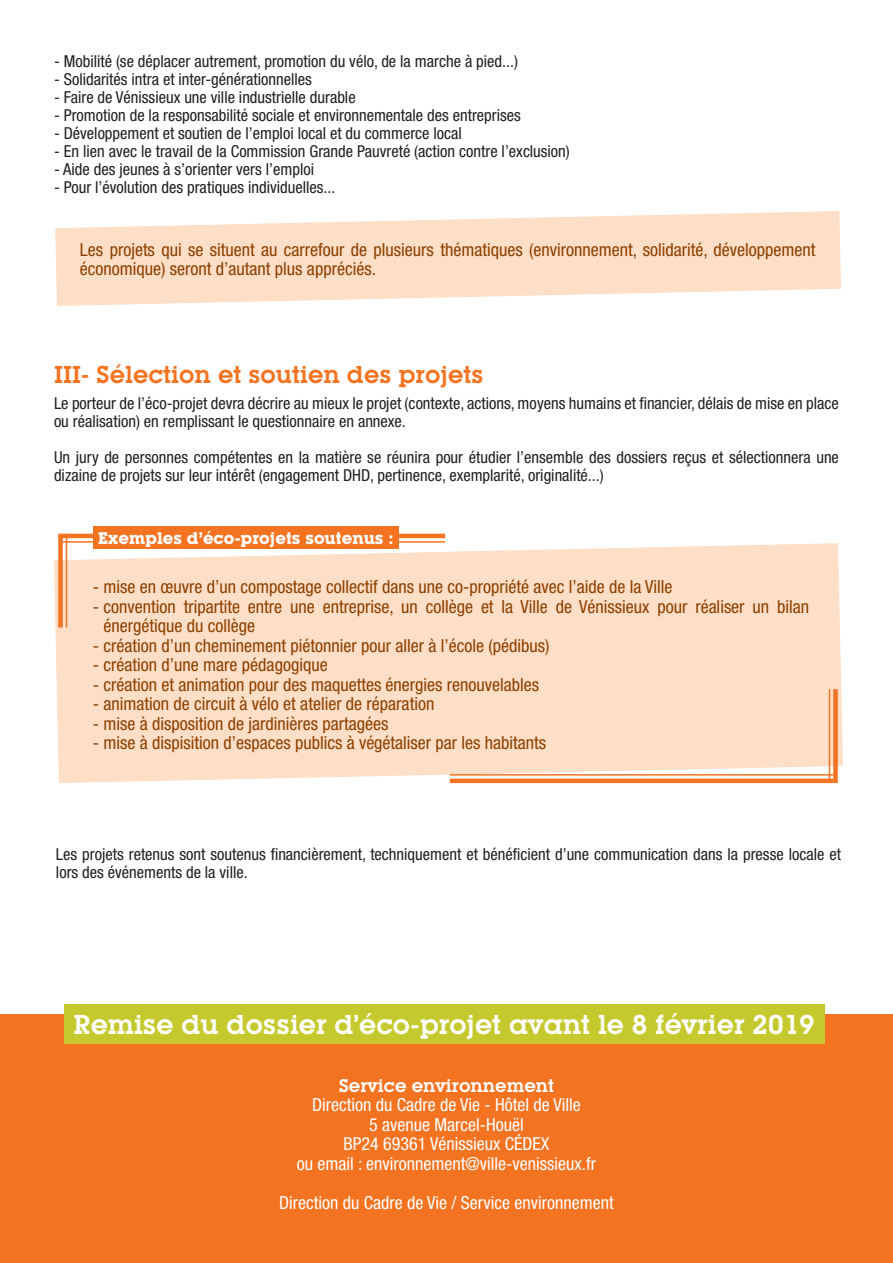
<style>
.page{position:relative;width:893px;height:1263px;background:#fff}
.page>*{position:absolute;margin:0;border:0;box-sizing:border-box;transform-origin:0 0}
.t1{font:600 26.85px "Lubalin Graph IT Cby BT";color:#fff}
.t2{font:600 24px "Lubalin Graph IT Cby BT";color:#f47321}
.t3{font:condensed 18px/19.5px "Helvetica Neue";color:#8d3f00}
.t4{font:condensed 18px "Helvetica Neue";color:#fff}
.t5{font:600 18px "Lubalin Graph IT Cby BT";color:#fff}
.t6{font:condensed 16.5px/18px "Helvetica Neue";color:#231f20}
.t7{font:700 16.5px "Lubalin Graph IT Cby BT";color:#fff}
</style>
<div class="page">
<div style="left:0;top:1015px;width:893px;height:248px;background:#f47321"></div>
<svg style="left:55px;top:211px;width:786px;height:95px;fill:#fddec6"></svg>
<div style="left:54px;top:543px;width:789px;height:240px;background:#fddec6"></div>
<hr style="left:66px;top:534px;width:1px;height:93px;background:#f47321">
<div style="left:58px;top:534px;width:5px;height:93px;background:#f47321"></div>
<hr style="left:62px;top:541px;width:383px;height:2px;background:#f47321">
<hr style="left:62px;top:534px;width:383px;height:4px;background:#f47321">
<div style="left:93px;top:526px;width:306px;height:22px;background:#f47321"></div>
<hr style="left:829px;top:689px;width:1px;height:94px;background:#f47321">
<div style="left:833px;top:689px;width:5px;height:94px;background:#f47321"></div>
<hr style="left:450px;top:774px;width:383px;height:1px;background:#f47321">
<div style="left:450px;top:778px;width:383px;height:5px;background:#f47321"></div>
<div style="left:64px;top:1004px;width:760px;height:39px;background:#c6c92e"></div>
<p class="t6" style="left:54px;top:52px;width:466px">- Mobilité (se déplacer autrement, promotion du vélo, de la marche à pied...)</p>
<p class="t6" style="left:54px;top:70px;width:259px">- Solidarités intra et inter-générationnelles</p>
<p class="t6" style="left:54px;top:88px;width:303px">- Faire de Vénissieux une ville industrielle durable</p>
<p class="t6" style="left:54px;top:106px;width:468px">- Promotion de la responsabilité sociale et environnementale des entreprises</p>
<p class="t6" style="left:54px;top:124px;width:409px">- Développement et soutien de l’emploi local et du commerce local</p>
<p class="t6" style="left:54px;top:142px;width:517px">- En lien avec le travail de la Commission Grande Pauvreté (action contre l’exclusion)</p>
<p class="t6" style="left:54px;top:160px;width:262px">- Aide des jeunes à s’orienter vers l’emploi</p>
<p class="t6" style="left:54px;top:178px;width:283px">- Pour l’évolution des pratiques individuelles...</p>
<p class="t3" style="left:80px;top:240px;width:737px">Les projets qui se situent au carrefour de plusieurs thématiques (environnement, solidarité, développement économique) seront d’autant plus appréciés.</p>
<p class="t2" style="left:54px;top:360px;width:431px">III- Sélection et soutien des projets</p>
<p class="t6" style="left:54px;top:394px;width:786px">Le porteur de l’éco-projet devra décrire au mieux le projet (contexte, actions, moyens humains et financier, délais de mise en place ou réalisation) en remplissant le questionnaire en annexe.</p>
<p class="t6" style="left:54px;top:448px;width:786px">Un jury de personnes compétentes en la matière se réunira pour étudier l’ensemble des dossiers reçus et sélectionnera une dizaine de projets sur leur intérêt (engagement DHD, pertinence, exemplarité, originalité...)</p>
<p class="t7" style="left:98px;top:528px;width:297px">Exemples d’éco-projets soutenus :</p>
<p class="t3" style="left:93px;top:577px;width:581px">- mise en œuvre d’un compostage collectif dans une co-propriété avec l’aide de la Ville</p>
<p class="t3" style="left:103px;top:597px;width:707px;text-indent:-11px">- convention tripartite entre une entreprise, un collège et la Ville de Vénissieux pour réaliser un bilan énergétique du collège</p>
<p class="t3" style="left:93px;top:636px;width:458px">- création d’un cheminement piétonnier pour aller à l’école (pédibus)</p>
<p class="t3" style="left:93px;top:655px;width:236px">- création d’une mare pédagogique</p>
<p class="t3" style="left:93px;top:675px;width:448px">- création et animation pour des maquettes énergies renouvelables</p>
<p class="t3" style="left:93px;top:694px;width:343px">- animation de circuit à vélo et atelier de réparation</p>
<p class="t3" style="left:93px;top:714px;width:297px">- mise à disposition de jardinières partagées</p>
<p class="t3" style="left:93px;top:733px;width:455px">- mise à dispisition d’espaces publics à végétaliser par les habitants</p>
<p class="t6" style="left:56px;top:845px;width:786px">Les projets retenus sont soutenus financièrement, techniquement et bénéficient d’une communication dans la presse locale et lors des événements de la ville.</p>
<p class="t1" style="left:73px;top:1008px;width:743px">Remise du dossier d’éco-projet avant le 8 février 2019</p>
<p class="t5" style="left:339px;top:1075px;width:217px">Service environnement</p>
<p class="t4" style="left:312px;top:1095px;width:270px">Direction du Cadre de Vie - Hôtel de Ville</p>
<p class="t4" style="left:369px;top:1114px;width:156px">5 avenue Marcel-Houël</p>
<p class="t4" style="left:344px;top:1134px;width:207px">BP24 69361 Vénissieux CÉDEX</p>
<p class="t4" style="left:297px;top:1153px;width:301px">ou email : environnement@ville-venissieux.fr</p>
<p class="t4" style="left:279px;top:1192px;width:336px">Direction du Cadre de Vie / Service environnement</p>
</div>
